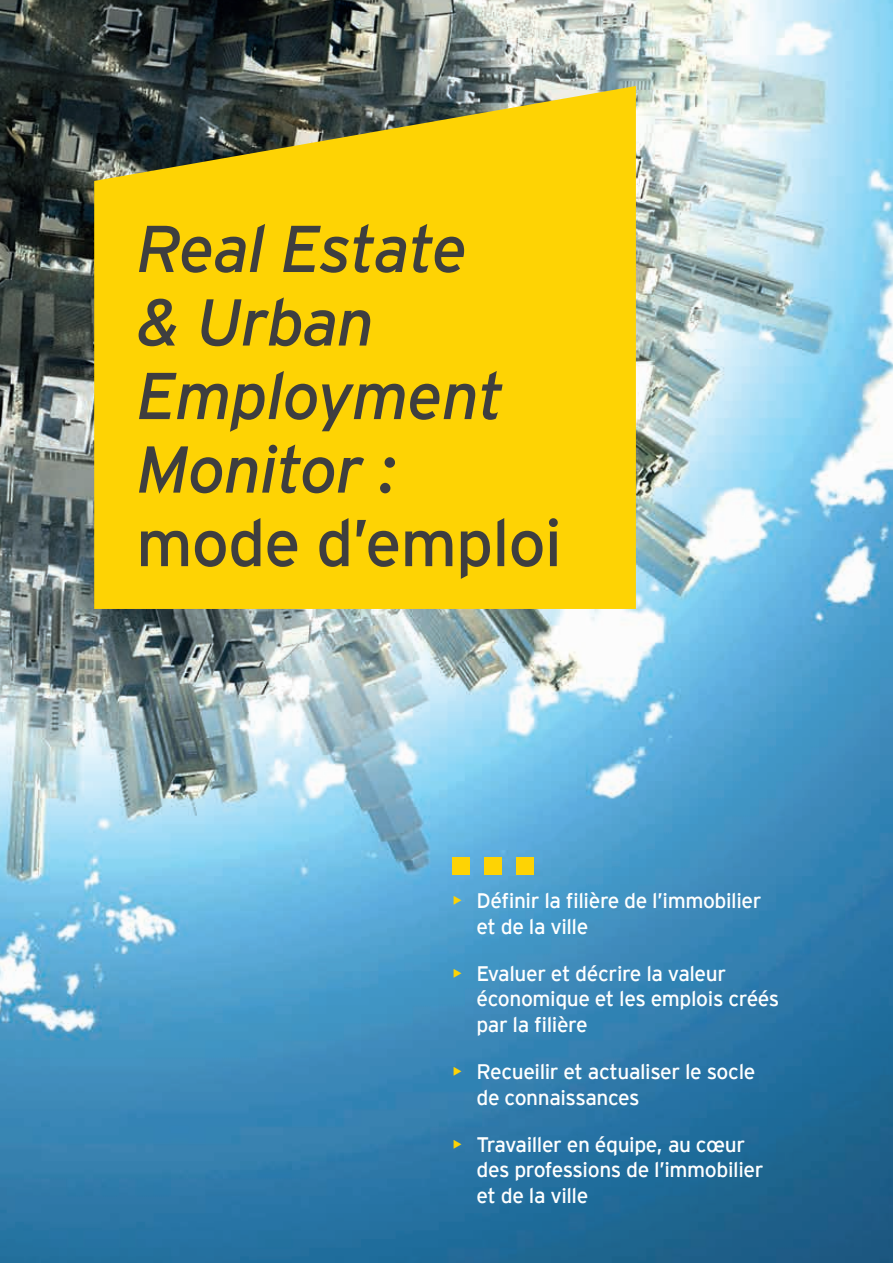
<style>
.page{position:relative;width:893px;height:1263px;background:#fff}
.page>*{position:absolute;margin:0;border:0;box-sizing:border-box;transform-origin:0 0}
.t1{font:italic 66px/73.5px "EY Interstate";letter-spacing:-.02em;color:#3e3e3f}
.t2{font:66px "EY Interstate";letter-spacing:-.02em;color:#3e3e3f}
.t3{font:21px/25.5px "EY Interstate";letter-spacing:-.02em;color:#fff}
.s1{color:#fed304}
</style>
<div class="page">
<img style="left:0;top:0;width:893px;height:1263px">
<svg style="left:94px;top:86px;width:542px;height:523px;background:#ecc60a"></svg>
<div style="left:452px;top:857px;width:18px;height:17px;background:#fed304"></div>
<div style="left:484px;top:857px;width:18px;height:17px;background:#fed304"></div>
<div style="left:517px;top:857px;width:17px;height:17px;background:#fed304"></div>
<h1 class="t1" style="left:136px;top:208px;width:369px">Real Estate &amp; Urban<br>Employment<br>Monitor :</h1>
<h1 class="t2" style="left:136px;top:496px;width:428px">mode d’emploi</h1>
<p class="t3" style="left:476px;top:887px;width:287px;text-indent:-24px"><span class="s1">•</span> Définir la filière de l’immobilier et de la ville</p>
<p class="t3" style="left:476px;top:959px;width:304px;text-indent:-24px"><span class="s1">•</span> Evaluer et décrire la valeur économique et les emplois créés par la filière</p>
<p class="t3" style="left:476px;top:1058px;width:280px;text-indent:-24px"><span class="s1">•</span> Recueilir et actualiser le socle de connaissances</p>
<p class="t3" style="left:476px;top:1130px;width:288px;text-indent:-24px"><span class="s1">•</span> Travailler en équipe, au cœur des professions de l’immobilier et de la ville</p>
</div>
